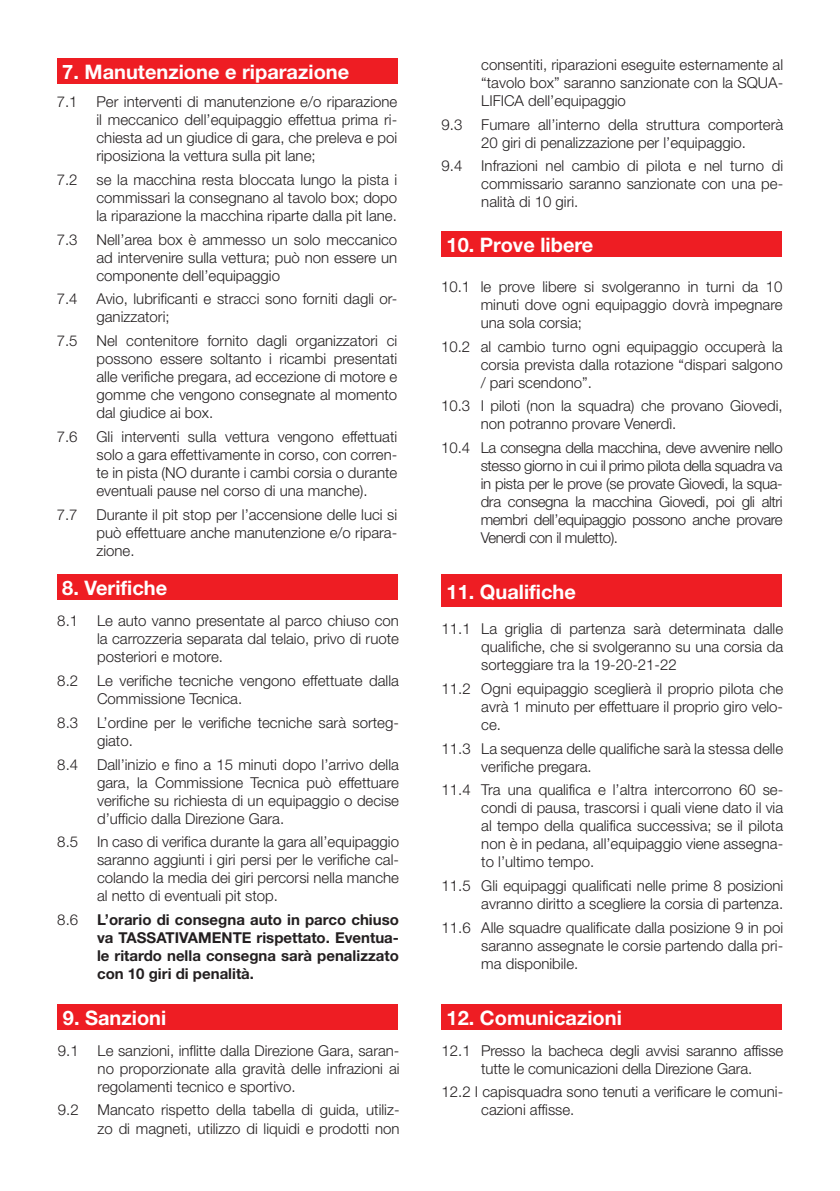
<style>
.page{position:relative;width:840px;height:1191px;background:#fff}
.page>*{position:absolute;margin:0;border:0;box-sizing:border-box;transform-origin:0 0}
.t1{font:700 20px "Helvetica Neue";color:#fff}
.t2{font:300 15px/18px "Helvetica Neue";color:#231f20;text-align:justify}
.t3{font:700 15px/18px "Helvetica Neue";color:#231f20;text-align:justify}
</style>
<div class="page">
<div style="left:57px;top:58px;width:340px;height:26px;background:#ee1d23"></div>
<div style="left:57px;top:574px;width:340px;height:26px;background:#ee1d23"></div>
<div style="left:441px;top:231px;width:340px;height:25px;background:#ee1d23"></div>
<div style="left:441px;top:574px;width:340px;height:33px;background:#ee1d23"></div>
<div style="left:441px;top:1004px;width:340px;height:25px;background:#ee1d23"></div>
<div style="left:57px;top:1004px;width:340px;height:25px;background:#ee1d23"></div>
<h1 class="t1" style="left:62px;top:59px;width:288px">7. Manutenzione e riparazione</h1>
<p class="t2" style="left:57px;top:93px;width:22px">7.1</p>
<p class="t2" style="left:96px;top:93px;width:302px">Per interventi di manutenzione e/o riparazione il meccanico dell’equipaggio effettua prima ri&shy;chiesta ad un giudice di gara, che preleva e poi riposiziona la vettura sulla pit lane;</p>
<p class="t2" style="left:57px;top:170px;width:22px">7.2</p>
<p class="t2" style="left:96px;top:170px;width:302px">se la macchina resta bloccata lungo la pista i commissari la consegnano al tavolo box; dopo la riparazione la macchina riparte dalla pit lane.</p>
<p class="t2" style="left:57px;top:230px;width:22px">7.3</p>
<p class="t2" style="left:96px;top:230px;width:302px">Nell’area box è ammesso un solo meccanico ad intervenire sulla vettura; può non essere un componente dell’equipaggio</p>
<p class="t2" style="left:57px;top:290px;width:22px">7.4</p>
<p class="t2" style="left:96px;top:290px;width:302px">Avio, lubrificanti e stracci sono forniti dagli or&shy;ganizzatori;</p>
<p class="t2" style="left:57px;top:331px;width:22px">7.5</p>
<p class="t2" style="left:96px;top:331px;width:302px">Nel contenitore fornito dagli organizzatori ci possono essere soltanto i ricambi presentati alle verifiche pregara, ad eccezione di motore e gomme che vengono consegnate al momento dal giudice ai box.</p>
<p class="t2" style="left:57px;top:427px;width:22px">7.6</p>
<p class="t2" style="left:96px;top:427px;width:302px">Gli interventi sulla vettura vengono effettuati solo a gara effettivamente in corso, con corren&shy;te in pista (NO durante i cambi corsia o durante eventuali pause nel corso di una manche).</p>
<p class="t2" style="left:57px;top:505px;width:22px">7.7</p>
<p class="t2" style="left:96px;top:505px;width:302px">Durante il pit stop per l’accensione delle luci si può effettuare anche manutenzione e/o ripara&shy;zione.</p>
<h1 class="t1" style="left:62px;top:575px;width:106px">8. Verifiche</h1>
<p class="t2" style="left:57px;top:612px;width:22px">8.1</p>
<p class="t2" style="left:97px;top:612px;width:303px">Le auto vanno presentate al parco chiuso con la carrozzeria separata dal telaio, privo di ruote posteriori e motore.</p>
<p class="t2" style="left:57px;top:671px;width:22px">8.2</p>
<p class="t2" style="left:97px;top:671px;width:303px">Le verifiche tecniche vengono effettuate dalla<br>Commissione Tecnica.</p>
<p class="t2" style="left:57px;top:713px;width:22px">8.3</p>
<p class="t2" style="left:97px;top:713px;width:303px">L’ordine per le verifiche tecniche sarà sorteg&shy;giato.</p>
<p class="t2" style="left:57px;top:755px;width:22px">8.4</p>
<p class="t2" style="left:97px;top:755px;width:303px">Dall’inizio e fino a 15 minuti dopo l’arrivo della gara, la Commissione Tecnica può effettuare verifiche su richiesta di un equipaggio o decise d’ufficio dalla Direzione Gara.</p>
<p class="t2" style="left:57px;top:832px;width:22px">8.5</p>
<p class="t2" style="left:97px;top:832px;width:303px">In caso di verifica durante la gara all’equipaggio saranno aggiunti i giri persi per le verifiche cal&shy;colando la media dei giri percorsi nella manche al netto di eventuali pit stop.</p>
<p class="t2" style="left:57px;top:910px;width:22px">8.6</p>
<p class="t3" style="left:97px;top:910px;width:303px">L’orario di consegna auto in parco chiuso va TASSATIVAMENTE rispettato. Eventua&shy;le ritardo nella consegna sarà penalizzato con 10 giri di penalità.</p>
<h1 class="t1" style="left:63px;top:1005px;width:105px">9. Sanzioni</h1>
<p class="t2" style="left:58px;top:1041px;width:22px">9.1</p>
<p class="t2" style="left:98px;top:1041px;width:303px">Le sanzioni, inflitte dalla Direzione Gara, saran&shy;no proporzionate alla gravità delle infrazioni ai regolamenti tecnico e sportivo.</p>
<p class="t2" style="left:58px;top:1100px;width:22px">9.2</p>
<p class="t2" style="left:98px;top:1100px;width:303px">Mancato rispetto della tabella di guida, utiliz&shy;zo di magneti, utilizzo di liquidi e prodotti non</p>
<p class="t2" style="left:481px;top:55px;width:303px">consentiti, riparazioni eseguite esternamente al “tavolo box” saranno sanzionate con la SQUA-LIFICA dell’equipaggio</p>
<p class="t2" style="left:441px;top:115px;width:22px">9.3</p>
<p class="t2" style="left:481px;top:115px;width:303px">Fumare all’interno della struttura comporterà<br>20 giri di penalizzazione per l’equipaggio.</p>
<p class="t2" style="left:441px;top:157px;width:22px">9.4</p>
<p class="t2" style="left:481px;top:157px;width:303px">Infrazioni nel cambio di pilota e nel turno di commissario saranno sanzionate con una pe&shy;nalità di 10 giri.</p>
<h1 class="t1" style="left:446px;top:232px;width:148px">10. Prove libere</h1>
<p class="t2" style="left:480px;top:277px;width:303px;text-indent:-40px">10.1 le prove libere si svolgeranno in turni da 10 minuti dove ogni equipaggio dovrà impegnare una sola corsia;</p>
<p class="t2" style="left:480px;top:337px;width:303px;text-indent:-40px">10.2 al cambio turno ogni equipaggio occuperà la corsia prevista dalla rotazione “dispari salgono / pari scendono”.</p>
<p class="t2" style="left:480px;top:396px;width:303px;text-indent:-40px">10.3 I piloti (non la squadra) che provano Giovedi, non potranno provare Venerdì.</p>
<p class="t2" style="left:480px;top:438px;width:303px;text-indent:-40px">10.4 La consegna della macchina, deve avvenire nello stesso giorno in cui il primo pilota della squadra va in pista per le prove (se provate Giovedi, la squa&shy;dra consegna la macchina Giovedi, poi gli altri membri dell’equipaggio possono anche provare Venerdi con il muletto).</p>
<h1 class="t1" style="left:446px;top:579px;width:131px">11. Qualifiche</h1>
<p class="t2" style="left:481px;top:619px;width:303px;text-indent:-40px">11.1 La griglia di partenza sarà determinata dalle qualifiche, che si svolgeranno su una corsia da sorteggiare tra la 19-20-21-22</p>
<p class="t2" style="left:481px;top:679px;width:303px;text-indent:-40px">11.2 Ogni equipaggio sceglierà il proprio pilota che avrà 1 minuto per effettuare il proprio giro velo&shy;ce.</p>
<p class="t2" style="left:481px;top:739px;width:303px;text-indent:-40px">11.3 La sequenza delle qualifiche sarà la stessa delle verifiche pregara.</p>
<p class="t2" style="left:481px;top:780px;width:303px;text-indent:-40px">11.4 Tra una qualifica e l’altra intercorrono 60 se&shy;condi di pausa, trascorsi i quali viene dato il via al tempo della qualifica successiva; se il pilota non è in pedana, all’equipaggio viene assegna&shy;to l’ultimo tempo.</p>
<p class="t2" style="left:441px;top:876px;width:343px;text-align:right">11.5 Gli equipaggi qualificati nelle prime 8 posizioni avranno diritto a scegliere la corsia di partenza.</p>
<p class="t2" style="left:481px;top:918px;width:303px;text-indent:-40px">11.6 Alle squadre qualificate dalla posizione 9 in poi saranno assegnate le corsie partendo dalla pri&shy;ma disponibile.</p>
<h1 class="t1" style="left:446px;top:1005px;width:177px">12. Comunicazioni</h1>
<p class="t2" style="left:441px;top:1041px;width:343px;text-align:center">12.1 Presso la bacheca degli avvisi saranno affisse tutte le comunicazioni della Direzione Gara.</p>
<p class="t2" style="left:481px;top:1082px;width:303px;text-indent:-40px">12.2 I capisquadra sono tenuti a verificare le comuni&shy;cazioni affisse.</p>
</div>
